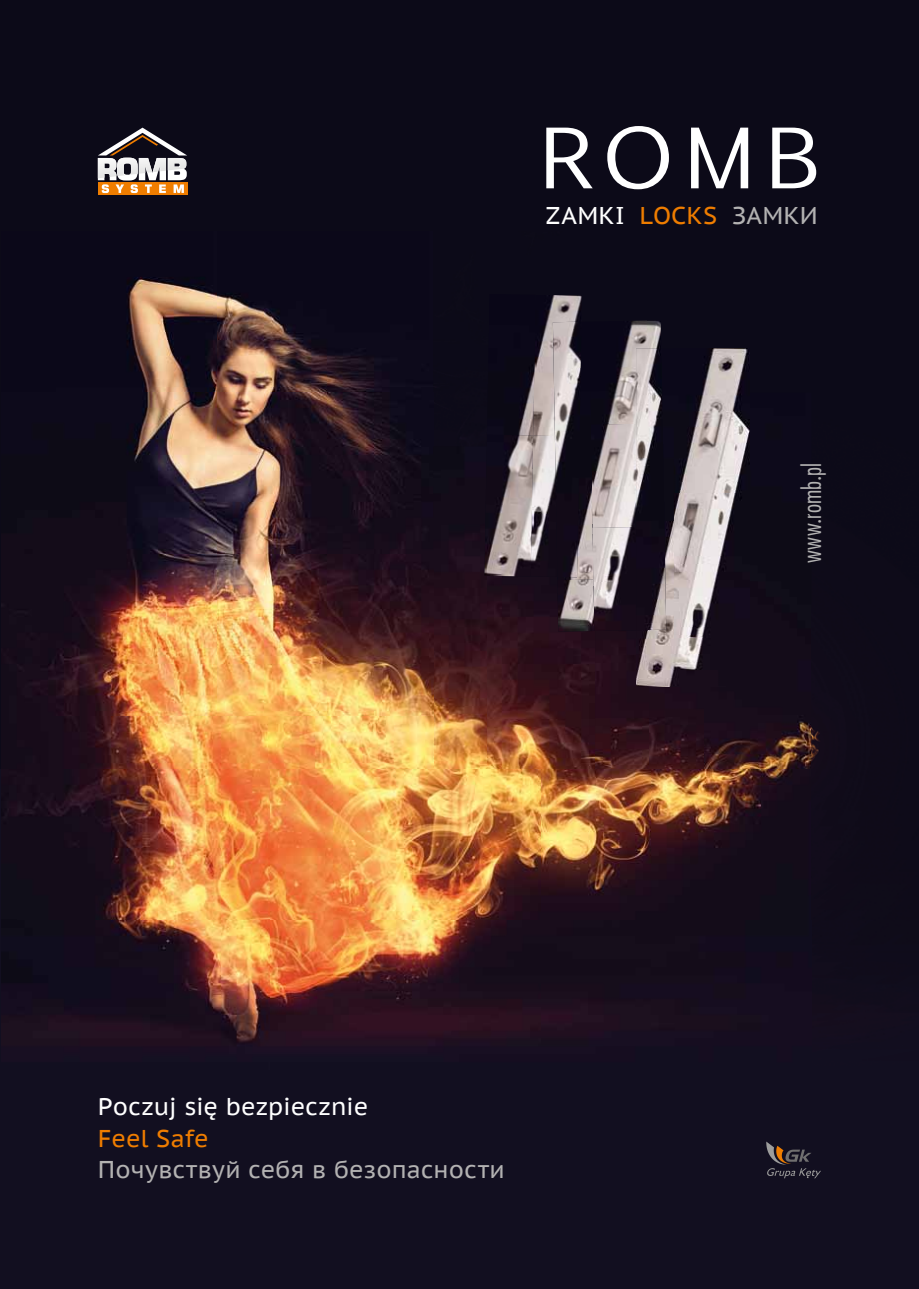
<style>
.page{position:relative;width:919px;height:1289px;background:#fff}
.page>*{position:absolute;margin:0;border:0;box-sizing:border-box;transform-origin:0 0}
.t1{font:79.35px "Euphemia CAS";color:#fff;scale:1.15 1}
.t2{font:300 25.5px "Fujiyama";letter-spacing:.01em;color:#b3b2b2}
.t3{font:24.15px "PT Sans Caption";color:#fff}
.t4{font:24.15px "PT Sans Caption";letter-spacing:.005em;color:#b3b2b2}
.t5{font:24.15px "PT Sans Caption";letter-spacing:.005em;color:#ef7d00}
.s1{color:#ef7d00}
.s2{color:#b3b2b2}
</style>
<div class="page">
<div style="left:0;top:0;width:918px;height:1054px;background:#0c0a18"></div>
<div style="left:0;top:770px;width:918px;height:518px;background:#120f20"></div>
<img style="left:2px;top:277px;width:431px;height:493px">
<img style="left:433px;top:526px;width:54px;height:244px">
<img style="left:711px;top:348px;width:39px;height:6px">
<img style="left:703px;top:419px;width:108px;height:351px">
<img style="left:487px;top:576px;width:108px;height:194px">
<img style="left:595px;top:631px;width:54px;height:139px">
<img style="left:649px;top:686px;width:54px;height:84px">
<img style="left:2px;top:770px;width:791px;height:280px">
<div style="left:98px;top:182px;width:89px;height:13px;background:#ef7d00"></div>
<svg style="left:98px;top:128px;width:89px;height:65px"></svg>
<img style="left:98px;top:158px;width:88px;height:20px">
<svg style="left:766px;top:1141px;width:55px;height:37px"></svg>
<img style="left:535px;top:295px;width:47px;height:140px">
<img style="left:530px;top:435px;width:23px;height:142px">
<img style="left:518px;top:364px;width:17px;height:71px">
<img style="left:484px;top:434px;width:49px;height:142px">
<img style="left:607px;top:320px;width:54px;height:104px">
<img style="left:594px;top:424px;width:42px;height:103px">
<img style="left:594px;top:527px;width:42px;height:104px">
<img style="left:557px;top:321px;width:37px;height:310px">
<img style="left:553px;top:322px;width:28px;height:255px">
<img style="left:636px;top:349px;width:113px;height:337px">
<img style="left:636px;top:349px;width:30px;height:281px">
<h1 class="t1" style="left:539px;top:102px;width:246px">ROMB</h1>
<p class="t3" style="left:546px;top:200px;width:273px">ZAMKI <span class="s1">LOCKS</span> <span class="s2">ЗАМКИ</span></p>
<p class="t2" style="left:796px;top:563px;width:102px;rotate:-90deg">www.romb.pl</p>
<p class="t3" style="left:98px;top:1090px;width:272px">Poczuj się bezpiecznie</p>
<p class="t5" style="left:98px;top:1122px;width:112px">Feel Safe</p>
<p class="t4" style="left:98px;top:1154px;width:408px">Почувствуй себя в безопасности</p>
</div>
